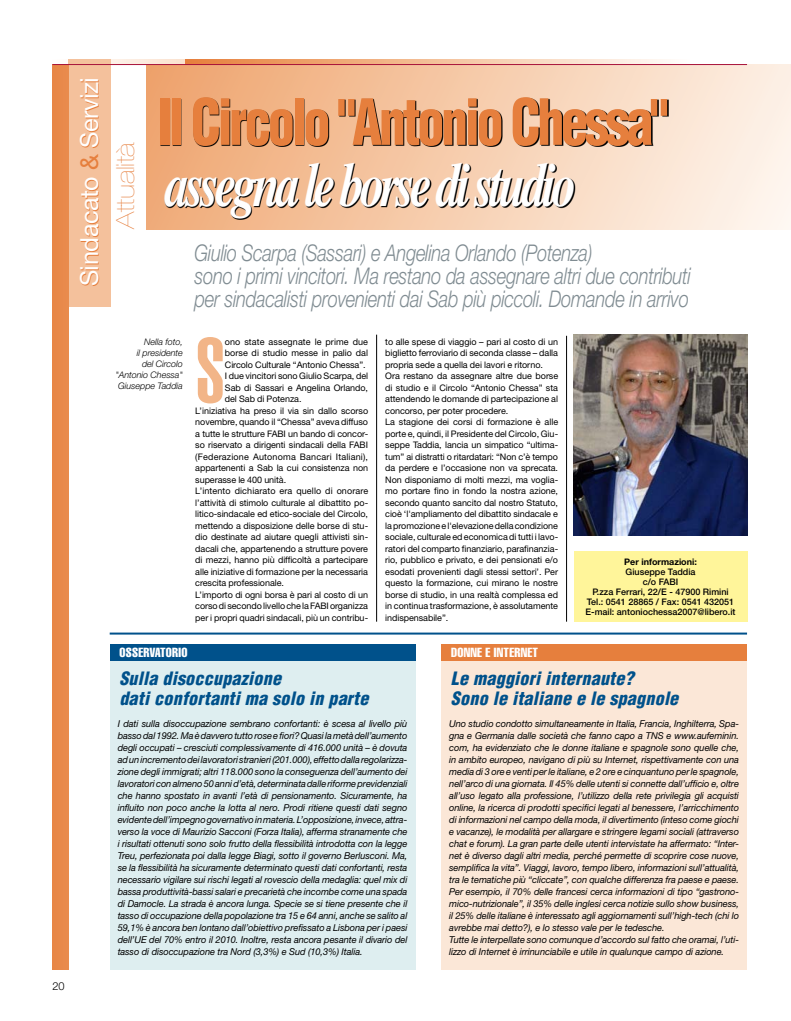
<style>
.page{position:relative;width:791px;height:1021px;background:#fff}
.page>*{position:absolute;margin:0;border:0;box-sizing:border-box;transform-origin:0 0}
.t1{font:89.8px "Helvetica LT Std Ultra Comp";color:#f2b588}
.t2{font:900 condensed 62px "Helvetica LT Std";letter-spacing:-.06em;color:#e67f3d;scale:.87 1}
.t3{font:italic 700 62px "Times LT Std";letter-spacing:-.08em;color:#fff;scale:.78 1}
.t4{font:25px/36px "Helvetica Neue LT Std";letter-spacing:-.015em;color:#fff;text-align:center}
.t5{font:italic 300 23px/23px "Helvetica Neue LT Std";letter-spacing:-.015em;color:#808c92;scale:.8 1}
.t6{font:italic 900 condensed 18px/20px "Helvetica LT Std";letter-spacing:.015em;color:#00518b}
.t7{font:13px "Helvetica LT Std Comp";letter-spacing:.02em;color:#fff}
.t8{font:300 11px "Helvetica Neue LT Std";color:#000}
.t9{font:italic 9.5px/12px "Helvetica Neue LT Std";letter-spacing:-.01em;color:#000;text-align:justify}
.t10{font:9px/11.5px "Helvetica Neue LT Std";letter-spacing:-.005em;color:#000}
.t11{font:500 9px/10px "Helvetica Neue LT Std";color:#000;text-align:center}
.t12{font:italic 300 9px/11px "Helvetica Neue LT Std";letter-spacing:-.005em;color:#000;text-align:right}
.t13{font:9px "Helvetica Neue LT Std";letter-spacing:.02em;color:#000}
.t14{font:9px "Helvetica Neue LT Std";letter-spacing:.015em;color:#000}
.t15{font:700 9px "Helvetica Neue LT Std";color:#000}
.s1{color:#e67f3d}
.s2{font-weight:200;color:#e67f3d}
</style>
<div class="page">
<div style="left:146px;top:65px;width:645px;height:165px;background:linear-gradient(to right,#eea16a,#fdf1e7)"></div>
<svg style="left:68px;top:59px;width:118px;height:5px"></svg>
<svg style="left:186px;top:59px;width:483px;height:5px;background:#f3bd97"></svg>
<hr style="left:376px;top:334px;width:1px;height:287px;background:#000">
<hr style="left:566px;top:336px;width:1px;height:285px;background:#000">
<div style="left:69px;top:59px;width:42px;height:247px;background:#f4c19c"></div>
<div style="left:52px;top:65px;width:17px;height:904px;background:#e88949"></div>
<hr style="left:52px;top:64px;width:695px;height:1px;background:#a8123a">
<svg style="left:147px;top:77px;width:610px;height:153px;background:#c0a088"></svg>
<div style="left:110px;top:644px;width:305px;height:325px;background:#deeef0"></div>
<div style="left:110px;top:644px;width:305px;height:16px;background:#00518b"></div>
<img style="left:573px;top:334px;width:174px;height:201px">
<div style="left:442px;top:644px;width:305px;height:325px;background:#fbe7d7"></div>
<div style="left:441px;top:644px;width:306px;height:16px;background:#e67f3d"></div>
<hr style="left:110px;top:632px;width:637px;height:2px;background:#00518b">
<div style="left:574px;top:551px;width:173px;height:70px;background:#fff59a"></div>
<p class="t8" style="left:52px;top:979px;width:14px">20</p>
<h3 class="t4" style="left:71px;top:286px;width:211px;rotate:-90deg">Sindacato <span class="s1">&amp;</span> Servizi<br><span class="s2">Attualità</span></h3>
<h2 class="t2" style="left:157px;top:83px;width:589px">Il Circolo "Antonio Chessa"</h2>
<h2 class="t3" style="left:165px;top:149px;width:529px">assegna le borse di studio</h2>
<h3 class="t5" style="left:195px;top:241px;width:622px">Giulio Scarpa (Sassari) e Angelina Orlando (Potenza)<br>sono i primi vincitori. Ma restano da assegnare altri due contributi per sindacalisti provenienti dai Sab più piccoli. Domande in arrivo</h3>
<h1 class="t1" style="left:195px;top:319px;width:31px">S</h1>
<p class="t10" style="left:225px;top:335px;width:145px">ono state assegnate le prime due</p>
<p class="t10" style="left:385px;top:335px;width:174px">to alle spese di viaggio – pari al costo di un biglietto ferroviario di seconda classe – dalla propria sede a quella dei lavori e ritorno.<br>Ora restano da assegnare altre due borse di studio e il Circolo “Antonio Chessa” sta attendendo le domande di partecipazione al concorso, per poter procedere.<br>La stagione dei corsi di formazione è alle porte e, quindi, il Presidente del Circolo, Giu&shy;seppe Taddia, lancia un simpatico “ultima&shy;tum” ai distratti o ritardatari: “Non c’è tempo da perdere e l’occasione non va sprecata.<br>Non disponiamo di molti mezzi, ma voglia&shy;mo portare fino in fondo la nostra azione, secondo quanto sancito dal nostro Statuto, cioè ‘l'ampliamento del dibattito sindacale e la promozione e l'elevazione della condizione sociale, culturale ed economica di tutti i lavo&shy;ratori del comparto finanziario, parafinanzia&shy;rio, pubblico e privato, e dei pensionati e/o esodati provenienti dagli stessi settori’. Per questo la formazione, cui mirano le nostre borse di studio, in una realtà complessa ed in continua trasformazione, è assolutamente indispensabile”.</p>
<p class="t12" style="left:116px;top:336px;width:69px">Nella foto,<br>il presidente<br>del Circolo "Antonio Chessa"<br>Giuseppe Taddia</p>
<p class="t10" style="left:225px;top:347px;width:145px">borse di studio messe in palio dal</p>
<p class="t10" style="left:225px;top:358px;width:142px">Circolo Culturale “Antonio Chessa”.</p>
<p class="t10" style="left:225px;top:370px;width:145px">I due vincitori sono Giulio Scarpa, del</p>
<p class="t10" style="left:225px;top:381px;width:145px">Sab di Sassari e Angelina Orlando,</p>
<p class="t10" style="left:225px;top:393px;width:78px">del Sab di Potenza.</p>
<p class="t10" style="left:195px;top:404px;width:174px">L’iniziativa ha preso il via sin dallo scorso</p>
<p class="t10" style="left:195px;top:416px;width:174px">novembre, quando il “Chessa” aveva diffuso</p>
<p class="t10" style="left:195px;top:427px;width:174px">a tutte le strutture FABI un bando di concor-</p>
<p class="t10" style="left:195px;top:439px;width:174px">so riservato a dirigenti sindacali della FABI</p>
<p class="t13" style="left:195px;top:451px;width:174px">(Federazione Autonoma Bancari Italiani),</p>
<p class="t10" style="left:195px;top:462px;width:174px">appartenenti a Sab la cui consistenza non</p>
<p class="t10" style="left:195px;top:473px;width:92px">superasse le 400 unità.</p>
<p class="t14" style="left:195px;top:485px;width:174px">L’intento dichiarato era quello di onorare</p>
<p class="t10" style="left:195px;top:496px;width:174px">l’attività di stimolo culturale al dibattito po-</p>
<p class="t10" style="left:195px;top:508px;width:174px">litico-sindacale ed etico-sociale del Circolo,</p>
<p class="t10" style="left:195px;top:519px;width:174px">mettendo a disposizione delle borse di stu-</p>
<p class="t10" style="left:195px;top:531px;width:174px">dio destinate ad aiutare quegli attivisti sin-</p>
<p class="t10" style="left:195px;top:542px;width:174px">dacali che, appartenendo a strutture povere</p>
<p class="t10" style="left:195px;top:554px;width:174px">di mezzi, hanno più difficoltà a partecipare</p>
<p class="t10" style="left:195px;top:565px;width:174px">alle iniziative di formazione per la necessaria</p>
<p class="t10" style="left:195px;top:577px;width:90px">crescita professionale.</p>
<p class="t10" style="left:195px;top:588px;width:174px">L’importo di ogni borsa è pari al costo di un</p>
<p class="t10" style="left:195px;top:600px;width:174px">corso di secondo livello che la FABI organizza</p>
<p class="t10" style="left:195px;top:611px;width:174px">per i propri quadri sindacali, più un contribu-</p>
<p class="t15" style="left:624px;top:556px;width:74px">Per informazioni:</p>
<p class="t11" style="left:585px;top:567px;width:152px">Giuseppe Taddia<br>c/o FABI<br>P.zza Ferrari, 22/E - 47900 Rimini<br>Tel.: 0541 28865 / Fax: 0541 432051<br>E-mail: antoniochessa2007@libero.it</p>
<h3 class="t7" style="left:120px;top:644px;width:69px">OSSERVATORIO</h3>
<h3 class="t7" style="left:451px;top:644px;width:88px">DONNE E INTERNET</h3>
<h3 class="t6" style="left:119px;top:668px;width:251px">Sulla disoccupazione<br>dati confortanti ma solo in parte</h3>
<h3 class="t6" style="left:451px;top:668px;width:229px">Le maggiori internaute?<br>Sono le italiane e le spagnole</h3>
<p class="t9" style="left:118px;top:717px;width:291px">I dati sulla disoccupazione sembrano confortanti: è scesa al livello più basso dal 1992. Ma è davvero tutto rose e fiori? Quasi la metà dell’aumento degli occupati – cresciuti complessivamente di 416.000 unità – è dovuta ad un incremento dei lavoratori stranieri (201.000), effetto dalla regolarizza&shy;zione degli immigrati; altri 118.000 sono la conseguenza dell’aumento dei lavoratori con almeno 50 anni d’età, determinata dalle riforme previdenziali che hanno spostato in avanti l’età di pensionamento. Sicuramente, ha influito non poco anche la lotta al nero. Prodi ritiene questi dati segno evidente dell’impegno governativo in materia. L’opposizione, invece, attra&shy;verso la voce di Maurizio Sacconi (Forza Italia), afferma stranamente che i risultati ottenuti sono solo frutto della flessibilità introdotta con la legge Treu, perfezionata poi dalla legge Biagi, sotto il governo Berlusconi. Ma, se la flessibilità ha sicuramente determinato questi dati confortanti, resta necessario vigilare sui rischi legati al rovescio della medaglia: quel mix di bassa produttività-bassi salari e precarietà che incombe come una spada di Damocle. La strada è ancora lunga. Specie se si tiene presente che il tasso di occupazione della popolazione tra 15 e 64 anni, anche se salito al 59,1% è ancora ben lontano dall’obiettivo prefissato a Lisbona per i paesi dell’UE del 70% entro il 2010. Inoltre, resta ancora pesante il divario del tasso di disoccupazione tra Nord (3,3%) e Sud (10,3%) Italia.</p>
<p class="t9" style="left:449px;top:717px;width:291px;text-align:left">Uno studio condotto simultaneamente in Italia, Francia, Inghilterra, Spa&shy;gna e Germania dalle società che fanno capo a TNS e www.aufeminin. com, ha evidenziato che le donne italiane e spagnole sono quelle che, in ambito europeo, navigano di più su Internet, rispettivamente con una media di 3 ore e venti per le italiane, e 2 ore e cinquantuno per le spagnole, nell’arco di una giornata. Il 45% delle utenti si connette dall’ufficio e, oltre all’uso legato alla professione, l’utilizzo della rete privilegia gli acquisti online, la ricerca di prodotti specifici legati al benessere, l’arricchimento di informazioni nel campo della moda, il divertimento (inteso come giochi e vacanze), le modalità per allargare e stringere legami sociali (attraverso chat e forum). La gran parte delle utenti intervistate ha affermato: “Inter&shy;net è diverso dagli altri media, perché permette di scoprire cose nuove, semplifica la vita”. Viaggi, lavoro, tempo libero, informazioni sull’attualità, tra le tematiche più “cliccate”, con qualche differenza fra paese e paese.<br>Per esempio, il 70% delle francesi cerca informazioni di tipo “gastrono&shy;mico-nutrizionale”, il 35% delle inglesi cerca notizie sullo show business, il 25% delle italiane è interessato agli aggiornamenti sull’high-tech (chi lo avrebbe mai detto?), e lo stesso vale per le tedesche.<br>Tutte le interpellate sono comunque d’accordo sul fatto che oramai, l’uti&shy;lizzo di Internet è irrinunciabile e utile in qualunque campo di azione.</p>
</div>
